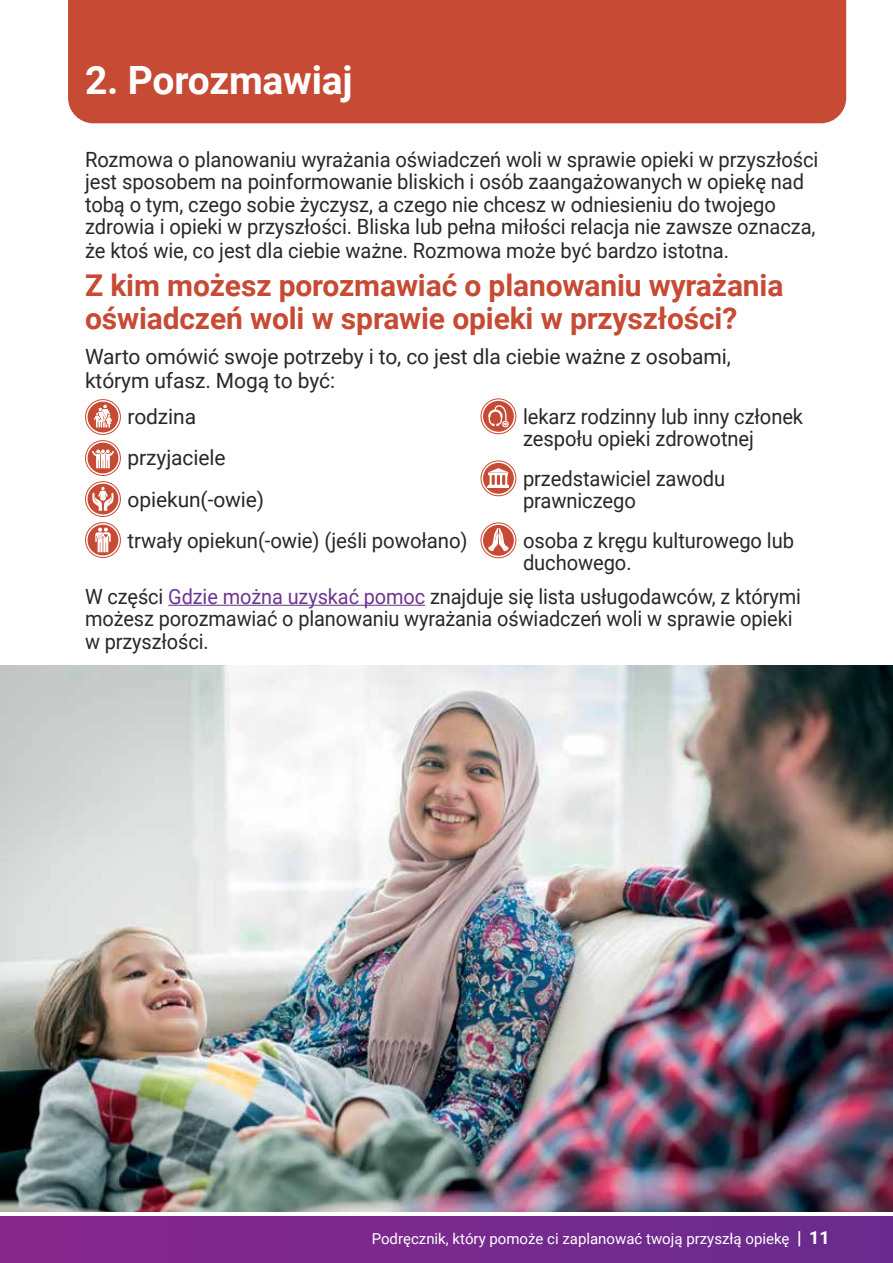
<style>
.page{position:relative;width:893px;height:1263px;background:#fff}
.page>*{position:absolute;margin:0;border:0;box-sizing:border-box;transform-origin:0 0}
.t1{font:700 39px "Roboto";letter-spacing:-.005em;color:#fff}
.t2{font:700 30px/33px "Roboto";letter-spacing:-.005em;color:#c74a34}
.t3{font:21px/22.8px "Roboto";letter-spacing:-.005em;color:#292829;scale:.96 1}
.t4{font:21px/41px "Roboto";letter-spacing:-.005em;color:#292829}
.t5{font:21px/22.5px "Roboto";letter-spacing:-.005em;color:#292829;scale:.95 1}
.t6{font:15px "Roboto";color:#fff}
.s1{color:#6d3590}
.s2{font-weight:700;font-size:18px}
</style>
<div class="page">
<div style="left:0;top:1216px;width:893px;height:47px;background:linear-gradient(to right,#89288d,#682b8d)"></div>
<div style="left:68px;top:0;width:778px;height:123px;background:#c74a34"></div>
<div style="left:88px;top:402px;width:30px;height:30px;background:#c74a34;border-radius:50%"></div>
<div style="left:85px;top:399px;width:36px;height:36px;border:1px solid #c74a34;border-radius:50%"></div>
<svg style="left:94px;top:405px;width:18px;height:23px"></svg>
<div style="left:88px;top:443px;width:30px;height:30px;background:#c74a34;border-radius:50%"></div>
<div style="left:85px;top:440px;width:36px;height:36px;border:1px solid #c74a34;border-radius:50%"></div>
<svg style="left:92px;top:449px;width:22px;height:19px"></svg>
<div style="left:88px;top:484px;width:30px;height:30px;background:#c74a34;border-radius:50%"></div>
<div style="left:85px;top:481px;width:36px;height:36px;border:1px solid #c74a34;border-radius:50%"></div>
<svg style="left:92px;top:487px;width:22px;height:24px"></svg>
<div style="left:88px;top:525px;width:30px;height:30px;background:#c74a34;border-radius:50%"></div>
<div style="left:85px;top:522px;width:36px;height:36px;border:1px solid #c74a34;border-radius:50%"></div>
<svg style="left:95px;top:528px;width:16px;height:24px"></svg>
<hr style="left:168px;top:605px;width:257px;height:1px;background:#6d3590">
<img style="left:0;top:665px;width:893px;height:547px">
<div style="left:483px;top:401px;width:31px;height:31px;background:#c74a34;border-radius:50%"></div>
<div style="left:480px;top:398px;width:36px;height:36px;border:1px solid #c74a34;border-radius:50%"></div>
<svg style="left:488px;top:405px;width:21px;height:22px"></svg>
<svg style="left:483px;top:463px;width:31px;height:31px"></svg>
<div style="left:480px;top:460px;width:36px;height:36px;border:1px solid #c74a34;border-radius:50%"></div>
<svg style="left:487px;top:468px;width:22px;height:19px"></svg>
<div style="left:483px;top:525px;width:31px;height:31px;background:#c74a34;border-radius:50%"></div>
<div style="left:480px;top:522px;width:36px;height:36px;border:1px solid #c74a34;border-radius:50%"></div>
<svg style="left:488px;top:528px;width:21px;height:23px"></svg>
<h1 class="t1" style="left:85px;top:53px;width:269px">2. Porozmawiaj</h1>
<p class="t3" style="left:85px;top:147px;width:765px">Rozmowa o planowaniu wyrażania oświadczeń woli w sprawie opieki w przyszłości jest sposobem na poinformowanie bliskich i osób zaangażowanych w opiekę nad tobą o tym, czego sobie życzysz, a czego nie chcesz w odniesieniu do twojego zdrowia i opieki w przyszłości. Bliska lub pełna miłości relacja nie zawsze oznacza, że ktoś wie, co jest dla ciebie ważne. Rozmowa może być bardzo istotna.</p>
<h2 class="t2" style="left:85px;top:268px;width:700px">Z kim możesz porozmawiać o planowaniu wyrażania oświadczeń woli w sprawie opieki w przyszłości?</h2>
<p class="t4" style="left:85px;top:343px;width:647px;line-height:24px">Warto omówić swoje potrzeby i to, co jest dla ciebie ważne z osobami, którym ufasz. Mogą to być:</p>
<p class="t4" style="left:128px;top:396px;width:342px">rodzina<br>przyjaciele<br>opiekun(-owie)<br>trwały opiekun(-owie) (jeśli powołano)</p>
<p class="t5" style="left:85px;top:584px;width:755px">W części <span class="s1">Gdzie można uzyskać pomoc</span> znajduje się lista usługodawców, z którymi możesz porozmawiać o planowaniu wyrażania oświadczeń woli w sprawie opieki w przyszłości.</p>
<p class="t3" style="left:523px;top:404px;width:293px">lekarz rodzinny lub inny członek zespołu opieki zdrowotnej</p>
<p class="t3" style="left:523px;top:466px;width:212px">przedstawiciel zawodu prawniczego</p>
<p class="t3" style="left:523px;top:528px;width:284px">osoba z kręgu kulturowego lub duchowego.</p>
<p class="t6" style="left:372px;top:1228px;width:459px">Podręcznik, który pomoże ci zaplanować twoją przyszłą opiekę <span class="s2">| 11</span></p>
</div>
